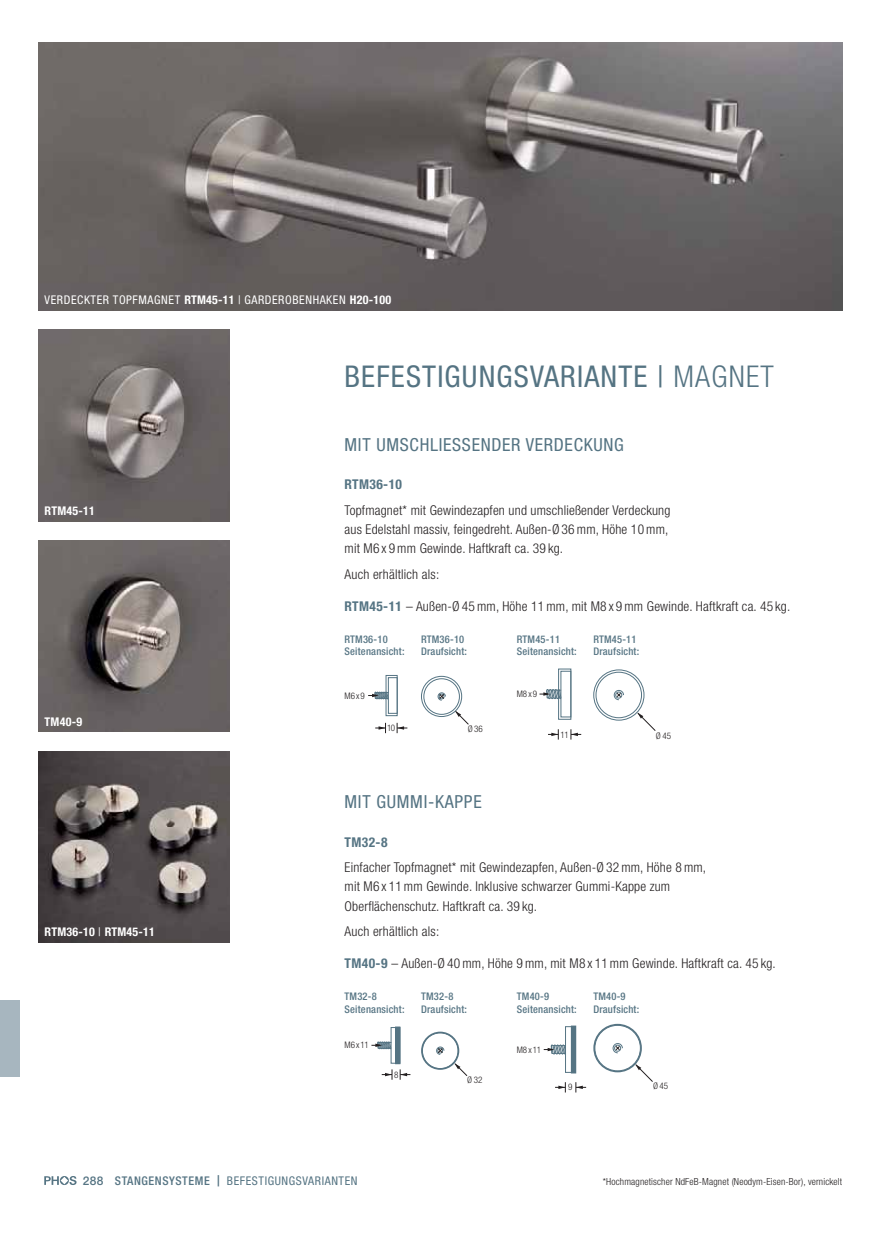
<style>
.page{position:relative;width:872px;height:1234px;background:#fff}
.page>*{position:absolute;margin:0;border:0;box-sizing:border-box;transform-origin:0 0}
.t1{font:condensed 30px "Helvetica Neue LT Std";letter-spacing:.04em;color:#557483}
.t2{font:condensed 18px "Helvetica Neue LT Std";letter-spacing:.04em;color:#557483}
.t3{font:300 condensed 13.5px/19.2px "Helvetica Neue LT Std";letter-spacing:.015em;color:#231f20}
.t4{font:700 condensed 13.5px "Helvetica Neue LT Std";letter-spacing:.03em;color:#557483}
.t5{font:condensed 12px "Helvetica Neue LT Std";letter-spacing:.05em;color:#fff}
.t6{font:condensed 12px "Helvetica Neue LT Std";letter-spacing:.05em;color:#557483}
.t7{font:700 condensed 12px "Helvetica Neue LT Std";letter-spacing:.02em;color:#fff}
.t8{font:500 condensed 10.5px/12.8px "Helvetica Neue LT Std";letter-spacing:.02em;color:#557483}
.t9{font:300 condensed 9.75px "Helvetica Neue LT Std";letter-spacing:.015em;color:#231f20}
.t10{font:300 condensed 9px "Helvetica Neue LT Std";color:#231f20}
.s1{font-weight:700}
.s2{font-weight:400}
.s3{font-weight:300}
.s4{font-weight:700;color:#557483}
.s5{font-weight:500;font-stretch:normal}
.s6{font-weight:500}
.s7{font-weight:500;font-stretch:normal;font-size:11.25px}
</style>
<div class="page">
<img style="left:38px;top:43px;width:804px;height:267px">
<img style="left:38px;top:330px;width:192px;height:191px">
<img style="left:38px;top:540px;width:192px;height:191px">
<img style="left:38px;top:751px;width:192px;height:191px">
<div style="left:386px;top:675px;width:11px;height:41px;border:1px solid #557483"></div>
<div style="left:388px;top:677px;width:9px;height:36px;border:1px solid #557483"></div>
<svg style="left:368px;top:691px;width:20px;height:8px"></svg>
<svg style="left:397px;top:722px;width:10px;height:11px"></svg>
<svg style="left:375px;top:722px;width:11px;height:11px"></svg>
<div style="left:558px;top:668px;width:13px;height:51px;border:1px solid #557483"></div>
<div style="left:560px;top:671px;width:11px;height:46px;border:1px solid #557483"></div>
<svg style="left:570px;top:729px;width:11px;height:10px"></svg>
<svg style="left:548px;top:729px;width:11px;height:10px"></svg>
<svg style="left:539px;top:688px;width:22px;height:11px"></svg>
<div style="left:421px;top:675px;width:41px;height:41px;border:1px solid #557483;border-radius:50%"></div>
<svg style="left:438px;top:692px;width:8px;height:8px"></svg>
<div style="left:423px;top:678px;width:36px;height:36px;border:1px solid #557483;border-radius:50%"></div>
<svg style="left:455px;top:710px;width:14px;height:14px"></svg>
<div style="left:593px;top:669px;width:51px;height:51px;border:1px solid #557483;border-radius:50%"></div>
<svg style="left:614px;top:690px;width:10px;height:10px"></svg>
<div style="left:596px;top:671px;width:45px;height:46px;border:1px solid #557483;border-radius:50%"></div>
<svg style="left:637px;top:712px;width:19px;height:19px"></svg>
<svg style="left:400px;top:1069px;width:10px;height:10px"></svg>
<svg style="left:382px;top:1069px;width:11px;height:10px"></svg>
<svg style="left:371px;top:1041px;width:20px;height:8px"></svg>
<div style="left:395px;top:1026px;width:5px;height:37px;background:#557483"></div>
<svg style="left:436px;top:1046px;width:8px;height:8px"></svg>
<svg style="left:454px;top:1062px;width:13px;height:14px"></svg>
<div style="left:421px;top:1031px;width:38px;height:38px;border:2px solid #557483;border-radius:50%"></div>
<svg style="left:612px;top:1043px;width:11px;height:9px"></svg>
<svg style="left:635px;top:1063px;width:18px;height:18px"></svg>
<div style="left:593px;top:1023px;width:49px;height:49px;border:2px solid #557483;border-radius:50%"></div>
<div style="left:565px;top:1026px;width:11px;height:46px;border:1px solid #557483"></div>
<svg style="left:575px;top:1082px;width:11px;height:10px"></svg>
<svg style="left:555px;top:1082px;width:11px;height:10px"></svg>
<svg style="left:544px;top:1044px;width:22px;height:10px"></svg>
<div style="left:571px;top:1025px;width:5px;height:47px;background:#557483"></div>
<svg style="left:44px;top:1176px;width:33px;height:8px"></svg>
<div style="left:0;top:999px;width:19px;height:77px;background:#a7b6bf"></div>
<p class="t5" style="left:45px;top:295px;width:348px">VERDECKTER TOPFMAGNET <span class="s1">RTM45-11</span> | GARDEROBENHAKEN <span class="s1">H20-100</span></p>
<p class="t7" style="left:45px;top:503px;width:52px">RTM45-11</p>
<p class="t7" style="left:45px;top:714px;width:39px">TM40-9</p>
<p class="t7" style="left:45px;top:924px;width:112px">RTM36-10 <span class="s2">|</span> RTM45-11</p>
<h1 class="t1" style="left:344px;top:366px;width:431px">BEFESTIGUNGSVARIANTE | <span class="s3">MAGNET</span></h1>
<h2 class="t2" style="left:344px;top:438px;width:281px">MIT UMSCHLIESSENDER VERDECKUNG</h2>
<p class="t4" style="left:344px;top:476px;width:59px">RTM36-10</p>
<p class="t3" style="left:344px;top:502px;width:327px">Topfmagnet* mit Gewindezapfen und umschließender Verdeckung aus Edelstahl massiv, feingedreht. Außen-Ø 36 mm, Höhe 10 mm, mit M6 x 9 mm Gewinde. Haftkraft ca. 39 kg.</p>
<p class="t3" style="left:344px;top:566px;width:96px">Auch erhältlich als:</p>
<p class="t3" style="left:344px;top:597px;width:447px"><span class="s4">RTM45-11</span> – Außen-Ø 45 mm, Höhe 11 mm, mit M8 x 9 mm Gewinde. Haftkraft ca. 45 kg.</p>
<p class="t8" style="left:344px;top:633px;width:62px">RTM36-10<br>Seitenansicht:</p>
<p class="t8" style="left:421px;top:633px;width:47px">RTM36-10<br>Draufsicht:</p>
<p class="t8" style="left:517px;top:633px;width:62px">RTM45-11<br>Seitenansicht:</p>
<p class="t8" style="left:593px;top:633px;width:47px">RTM45-11<br>Draufsicht:</p>
<p class="t10" style="left:344px;top:692px;width:22px">M6 x 9</p>
<p class="t10" style="left:387px;top:724px;width:10px">10</p>
<p class="t10" style="left:468px;top:725px;width:17px">Ø 36</p>
<p class="t10" style="left:517px;top:690px;width:22px">M8 x 9</p>
<p class="t10" style="left:560px;top:731px;width:10px">11</p>
<p class="t10" style="left:656px;top:732px;width:17px">Ø 45</p>
<h2 class="t2" style="left:344px;top:795px;width:139px">MIT GUMMI-KAPPE</h2>
<p class="t4" style="left:344px;top:834px;width:44px">TM32-8</p>
<p class="t3" style="left:344px;top:859px;width:363px">Einfacher Topfmagnet* mit Gewindezapfen, Außen-Ø 32 mm, Höhe 8 mm, mit M6 x 11 mm Gewinde. Inklusive schwarzer Gummi-Kappe zum<br>Oberflächenschutz. Haftkraft ca. 39 kg.</p>
<p class="t3" style="left:344px;top:923px;width:96px">Auch erhältlich als:</p>
<p class="t3" style="left:344px;top:955px;width:433px"><span class="s4">TM40-9</span> – Außen-Ø 40 mm, Höhe 9 mm, mit M8 x 11 mm Gewinde. Haftkraft ca. 45 kg.</p>
<p class="t8" style="left:344px;top:990px;width:62px">TM32-8<br>Seitenansicht:</p>
<p class="t8" style="left:421px;top:990px;width:47px">TM32-8<br>Draufsicht:</p>
<p class="t8" style="left:517px;top:990px;width:62px">TM40-9<br>Seitenansicht:</p>
<p class="t8" style="left:593px;top:990px;width:47px">TM40-9<br>Draufsicht:</p>
<p class="t10" style="left:344px;top:1041px;width:26px">M6 x 11</p>
<p class="t10" style="left:394px;top:1070px;width:6px">8</p>
<p class="t10" style="left:467px;top:1076px;width:17px">Ø 32</p>
<p class="t10" style="left:517px;top:1046px;width:26px">M8 x 11</p>
<p class="t10" style="left:568px;top:1083px;width:6px">9</p>
<p class="t10" style="left:653px;top:1082px;width:17px">Ø 45</p>
<p class="t6" style="left:83px;top:1176px;width:276px"><span class="s5">288</span> <span class="s6">STANGENSYSTEME</span> <span class="s7">|</span> BEFESTIGUNGSVARIANTEN</p>
<p class="t9" style="left:603px;top:1177px;width:241px">*Hochmagnetischer NdFeB-Magnet (Neodym-Eisen-Bor), vernickelt</p>
</div>
